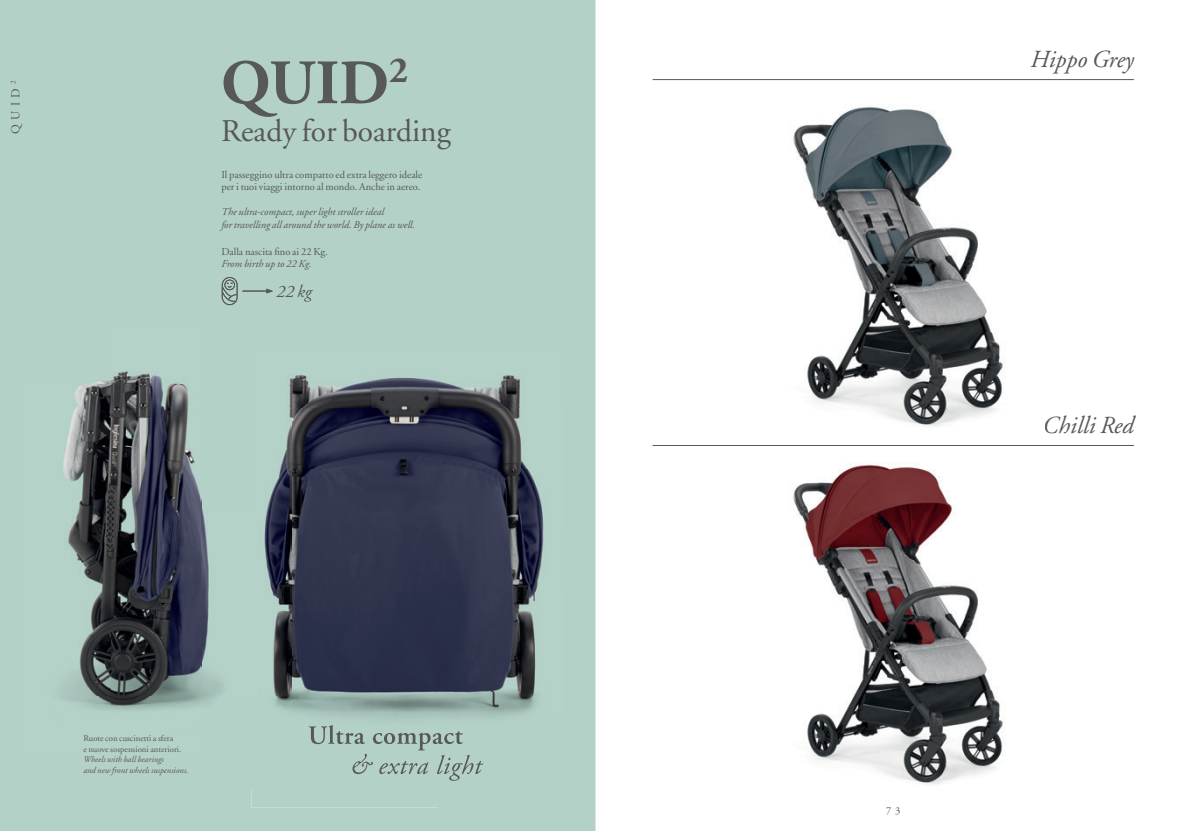
<style>
.page{position:relative;width:1191px;height:831px;background:#fff}
.page>*{position:absolute;margin:0;border:0;box-sizing:border-box;transform-origin:0 0}
.t1{font:700 63px "Adobe Garamond";color:#57585a}
.t2{font:31.5px "Adobe Garamond";color:#57585a}
.t3{font:italic 24.5px "Adobe Garamond";color:#57585a}
.t4{font:italic 17.5px "Adobe Garamond";color:#57585a}
.t5{font:12.25px "Adobe Garamond";color:#57585a}
.t6{font:10.5px/12.2px "Adobe Garamond";color:#57585a}
.t7{font:italic 10.5px/12.2px "Adobe Garamond";color:#57585a}
.t8{font:8.75px/10.5px "Adobe Garamond";color:#57585a}
.t9{font:italic 8.75px/10.5px "Adobe Garamond";color:#57585a}
</style>
<div class="page">
<img style="left:748px;top:80px;width:278px;height:347px">
<img style="left:793px;top:462px;width:210px;height:323px">
<div style="left:0;top:0;width:595px;height:831px;background:#b4d1c8"></div>
<hr style="left:652px;top:79px;width:482px;height:1px;background:#57585a">
<hr style="left:652px;top:445px;width:482px;height:1px;background:#57585a">
<img style="left:291px;top:347px;width:272px;height:430px">
<div style="left:563px;top:347px;width:32px;height:460px;background:#b4d1c8"></div>
<div style="left:251px;top:777px;width:312px;height:30px;background:#b4d1c8"></div>
<div style="left:22px;top:260px;width:269px;height:62px;background:#b4d1c8"></div>
<img style="left:22px;top:322px;width:180px;height:468px">
<div style="left:202px;top:322px;width:60px;height:94px;background:#b4d1c8"></div>
<img style="left:262px;top:322px;width:29px;height:25px">
<img style="left:202px;top:416px;width:49px;height:374px">
<img style="left:251px;top:347px;width:40px;height:443px">
<svg style="left:309px;top:725px;width:174px;height:56px;background:#a8c2ba"></svg>
<svg style="left:222px;top:277px;width:51px;height:28px"></svg>
<p class="t5" style="left:9px;top:134px;width:55px;rotate:-90deg">QUID <sup>2</sup></p>
<h1 class="t1" style="left:221px;top:49px;width:189px">QUID<sup>2</sup></h1>
<h2 class="t2" style="left:221px;top:114px;width:231px">Ready for boarding</h2>
<p class="t6" style="left:221px;top:169px;width:202px">Il passeggino ultra compatto ed extra leggero ideale per i tuoi viaggi intorno al mondo. Anche in aereo.</p>
<p class="t7" style="left:221px;top:206px;width:195px">The ultra-compact, super light stroller ideal<br>for travelling all around the world. By plane as well.</p>
<p class="t6" style="left:221px;top:246px;width:108px">Dalla nascita fino ai 22 Kg.</p>
<p class="t7" style="left:221px;top:258px;width:92px">From birth up to 22 Kg.</p>
<h3 class="t4" style="left:277px;top:282px;width:37px">22 kg</h3>
<p class="t8" style="left:83px;top:733px;width:100px">Ruote con cuscinetti a sfera<br>e nuove sospensioni anteriori.</p>
<p class="t9" style="left:83px;top:755px;width:107px">Wheels with ball bearings<br>and new front wheels suspensions.</p>
<h3 class="t3" style="left:1030px;top:46px;width:105px">Hippo Grey</h3>
<h3 class="t3" style="left:1042px;top:412px;width:93px">Chilli Red</h3>
<p class="t6" style="left:886px;top:805px;width:16px">7 3</p>
</div>
